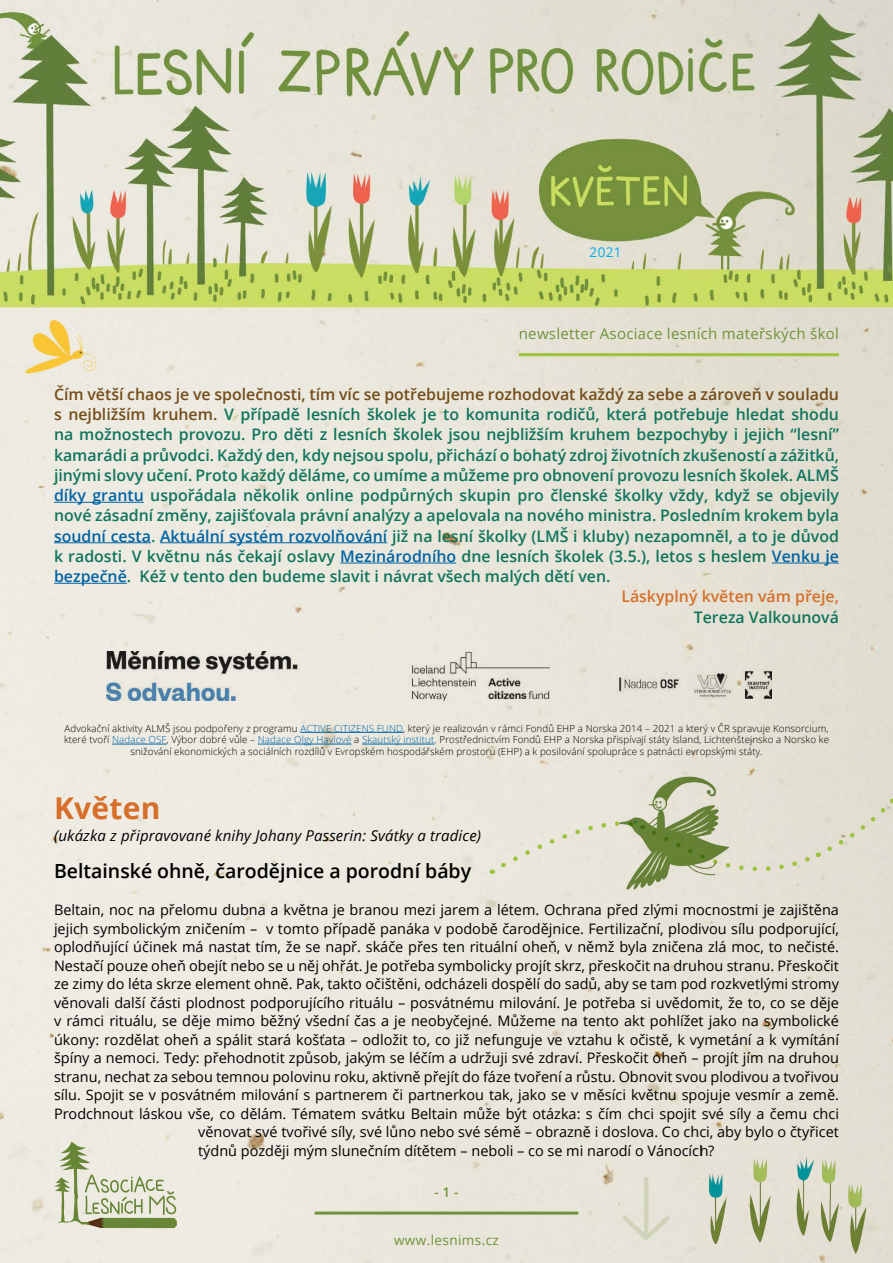
<style>
.page{position:relative;width:893px;height:1263px;background:#fff}
.page>*{position:absolute;margin:0;border:0;box-sizing:border-box;transform-origin:0 0}
.t1{font:700 30px "Open Sans";letter-spacing:.01em;color:#d66f2a}
.t2{font:600 19.5px "Open Sans";color:#000}
.t3{font:600 15.9px/20.2px "Open Sans";color:#0f745c;text-align:justify}
.t4{font:600 15.9px "Open Sans";color:#d66f2a}
.t5{font:italic 15px "Open Sans";letter-spacing:.01em;color:#000}
.t6{font:15px "Open Sans";letter-spacing:.02em;color:#70923d}
.t7{font:14.4px "Open Sans";color:#000}
.t8{font:13.5px "Open Sans";letter-spacing:.03em;color:#70923d}
.t9{font:13.5px "Open Sans";color:#00aeef}
.t10{font:600 13.5px "Open Sans";color:#74933f}
.t11{font:300 9.75px/11.7px "Open Sans";letter-spacing:.01em;color:#000;text-align:center}
.s1{color:#734c19}
.s2{color:#0063a3}
</style>
<div class="page">
<img style="left:0;top:0;width:893px;height:1263px">
<svg style="left:54px;top:1141px;width:123px;height:87px"></svg>
<hr style="left:519px;top:353px;width:320px;height:3px;background:#9dc23b">
<hr style="left:54px;top:502px;width:90px;height:1px;background:#0063a3">
<hr style="left:54px;top:542px;width:97px;height:1px;background:#0063a3">
<hr style="left:160px;top:542px;width:227px;height:1px;background:#0063a3">
<hr style="left:340px;top:563px;width:116px;height:1px;background:#0063a3">
<hr style="left:772px;top:563px;width:67px;height:1px;background:#0063a3">
<hr style="left:54px;top:583px;width:73px;height:1px;background:#0063a3">
<div style="left:95px;top:636px;width:691px;height:82px;background:#ebe8dd"></div>
<img style="left:106px;top:651px;width:665px;height:49px">
<hr style="left:300px;top:732px;width:103px;height:1px;background:#0063a3">
<hr style="left:112px;top:744px;width:54px;height:1px;background:#0063a3">
<hr style="left:258px;top:744px;width:94px;height:1px;background:#0063a3">
<hr style="left:362px;top:744px;width:72px;height:1px;background:#0063a3">
<hr style="left:315px;top:1211px;width:263px;height:3px;background:#70923d">
<svg style="left:617px;top:1210px;width:58px;height:34px"></svg>
<hr style="left:644px;top:1177px;width:4px;height:61px;background:#cfd3b9">
<img style="left:702px;top:1146px;width:171px;height:112px">
<img style="left:8px;top:309px;width:93px;height:85px">
<div style="left:492px;top:757px;width:401px;height:130px;background:#e6e2d6"></div>
<img style="left:615px;top:774px;width:116px;height:118px">
<p class="t9" style="left:590px;top:243px;width:34px">2021</p>
<p class="t6" style="left:519px;top:323px;width:322px">newsletter Asociace lesních mateřských škol</p>
<p class="t3" style="left:54px;top:384px;width:786px"><span class="s1">Čím větší chaos je ve společnosti, tím víc se potřebujeme rozhodovat každý za sebe a zároveň v souladu s nejbližším kruhem.</span> V případě lesních školek je to komunita rodičů, která potřebuje hledat shodu na možnostech provozu. Pro děti z lesních školek jsou nejbližším kruhem bezpochyby i jejich “lesní” kamarádi a průvodci. Každý den, kdy nejsou spolu, přichází o bohatý zdroj životních zkušeností a zážitků, jinými slovy učení. Proto každý děláme, co umíme a můžeme pro obnovení provozu lesních školek. ALMŠ <span class="s2">díky grantu</span> uspořádala několik online podpůrných skupin pro členské školky vždy, když se objevily nové zásadní změny, zajišťovala právní analýzy a apelovala na nového ministra. Posledním krokem byla <span class="s2">soudní cesta</span>. <span class="s2">Aktuální systém rozvolňování</span> již na lesní školky (LMŠ i kluby) nezapomněl, a to je důvod k radosti. V květnu nás čekají oslavy <span class="s2">Mezinárodního</span> dne lesních školek (3.5.), letos s heslem <span class="s2">Venku je bezpečně</span>. Kéž v tento den budeme slavit i návrat všech malých dětí ven.</p>
<p class="t4" style="left:621px;top:586px;width:219px">Láskyplný květen vám přeje,</p>
<p class="t3" style="left:694px;top:606px;width:147px">Tereza Valkounová</p>
<p class="t11" style="left:64px;top:722px;width:766px">Advokační aktivity ALMŠ jsou podpořeny z programu <span class="s2">ACTIVE CITIZENS FUND</span>, který je realizován v rámci Fondů EHP a Norska 2014 – 2021 a který v ČR spravuje Konsorcium, které tvoří <span class="s2">Nadace OSF</span>, Výbor dobré vůle – <span class="s2">Nadace Olgy Havlové</span> a <span class="s2">Skautský institut</span>. Prostřednictvím Fondů EHP a Norska přispívají státy Island, Lichtenštejnsko a Norsko ke snižování ekonomických a sociálních rozdílů v Evropském hospodářském prostoru (EHP) a k posilování spolupráce s patnácti evropskými státy.</p>
<p class="t1" style="left:54px;top:787px;width:108px">Květen</p>
<p class="t5" style="left:54px;top:825px;width:429px">(ukázka z připravované knihy Johany Passerin: Svátky a tradice)</p>
<p class="t2" style="left:54px;top:858px;width:419px">Beltainské ohně, čarodějnice a porodní báby</p>
<p class="t7" style="left:54px;top:900px;width:786px">Beltain, noc na přelomu dubna a května je branou mezi jarem a létem. Ochrana před zlými mocnostmi je zajištěna</p>
<p class="t7" style="left:54px;top:918px;width:786px">jejich symbolickým zničením – v tomto případě panáka v podobě čarodějnice. Fertilizační, plodivou sílu podporující,</p>
<p class="t7" style="left:54px;top:937px;width:786px">oplodňující účinek má nastat tím, že se např. skáče přes ten rituální oheň, v němž byla zničena zlá moc, to nečisté.</p>
<p class="t7" style="left:54px;top:955px;width:786px">Nestačí pouze oheň obejít nebo se u něj ohřát. Je potřeba symbolicky projít skrz, přeskočit na druhou stranu. Přeskočit</p>
<p class="t7" style="left:54px;top:974px;width:786px">ze zimy do léta skrze element ohně. Pak, takto očištěni, odcházeli dospělí do sadů, aby se tam pod rozkvetlými stromy</p>
<p class="t7" style="left:54px;top:992px;width:786px">věnovali další části plodnost podporujícího rituálu – posvátnému milování. Je potřeba si uvědomit, že to, co se děje</p>
<p class="t7" style="left:54px;top:1011px;width:786px">v rámci rituálu, se děje mimo běžný všední čas a je neobyčejné. Můžeme na tento akt pohlížet jako na symbolické</p>
<p class="t7" style="left:54px;top:1029px;width:786px">úkony: rozdělat oheň a spálit stará košťata – odložit to, co již nefunguje ve vztahu k očistě, k vymetání a k vymítání</p>
<p class="t7" style="left:54px;top:1048px;width:786px">špíny a nemoci. Tedy: přehodnotit způsob, jakým se léčím a udržuji své zdraví. Přeskočit oheň – projít jím na druhou</p>
<p class="t7" style="left:54px;top:1066px;width:786px">stranu, nechat za sebou temnou polovinu roku, aktivně přejít do fáze tvoření a růstu. Obnovit svou plodivou a tvořivou</p>
<p class="t7" style="left:54px;top:1085px;width:786px">sílu. Spojit se v posvátném milování s partnerem či partnerkou tak, jako se v měsíci květnu spojuje vesmír a země.</p>
<p class="t7" style="left:54px;top:1103px;width:786px">Prodchnout láskou vše, co dělám. Tématem svátku Beltain může být otázka: s čím chci spojit své síly a čemu chci</p>
<p class="t7" style="left:198px;top:1122px;width:642px">věnovat své tvořivé síly, své lůno nebo své sémě – obrazně i doslova. Co chci, aby bylo o čtyřicet</p>
<p class="t7" style="left:198px;top:1140px;width:518px">týdnů později mým slunečním dítětem – neboli – co se mi narodí o Vánocích?</p>
<p class="t10" style="left:434px;top:1183px;width:25px">- 1 -</p>
<p class="t8" style="left:394px;top:1231px;width:106px">www.lesnims.cz</p>
</div>
